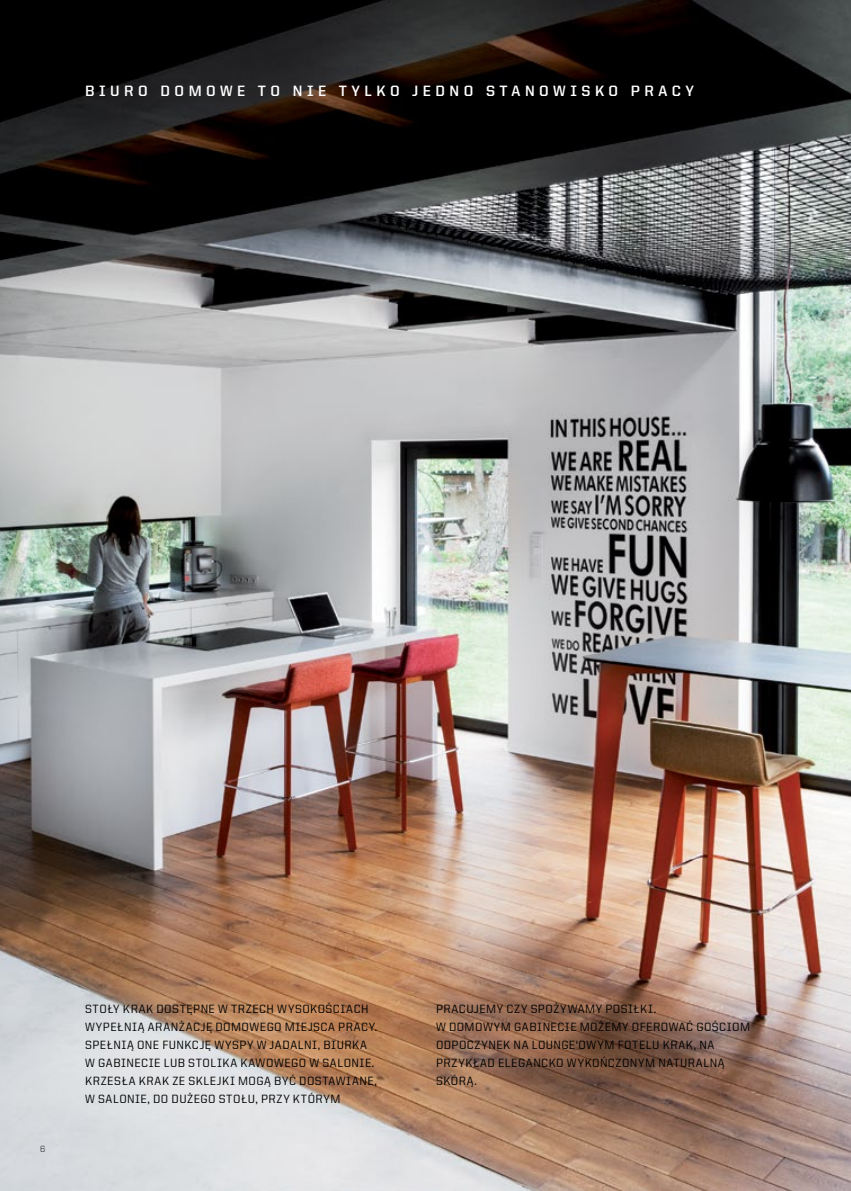
<style>
.page{position:relative;width:851px;height:1191px;background:#fff}
.page>*{position:absolute;margin:0;border:0;box-sizing:border-box;transform-origin:0 0}
.t1{font:700 15px "United Sans Reg";letter-spacing:.3em;color:#fff}
.t2{font:500 12px/18px "United Sans Reg";letter-spacing:.045em;color:#000}
.t3{font:300 9px "United Sans Reg";color:#000}
</style>
<div class="page">
<img style="left:0;top:0;width:850px;height:1191px">
<p class="t1" style="left:85px;top:83px;width:610px">BIURO DOMOWE TO NIE TYLKO JEDNO STANOWISKO PRACY</p>
<p class="t3" style="left:40px;top:1144px;width:7px">6</p>
<p class="t2" style="left:85px;top:999px;width:294px">STOŁY KRAK DOSTĘPNE W TRZECH WYSOKOŚCIACH WYPEŁNIĄ ARANŻACJĘ DOMOWEGO MIEJSCA PRACY.<br>SPEŁNIĄ ONE FUNKCJĘ WYSPY W JADALNI, BIURKA W GABINECIE LUB STOLIKA KAWOWEGO W SALONIE.<br>KRZESŁA KRAK ZE SKLEJKI MOGĄ BYĆ DOSTAWIANE, W SALONIE, DO DUŻEGO STOŁU, PRZY KTÓRYM</p>
<p class="t2" style="left:436px;top:999px;width:315px">PRACUJEMY CZY SPOŻYWAMY POSIŁKI.<br>W DOMOWYM GABINECIE MOŻEMY OFEROWAĆ GOŚCIOM ODPOCZYNEK NA LOUNGE'OWYM FOTELU KRAK, NA PRZYKŁAD ELEGANCKO WYKOŃCZONYM NATURALNĄ SKÓRĄ.</p>
</div>
